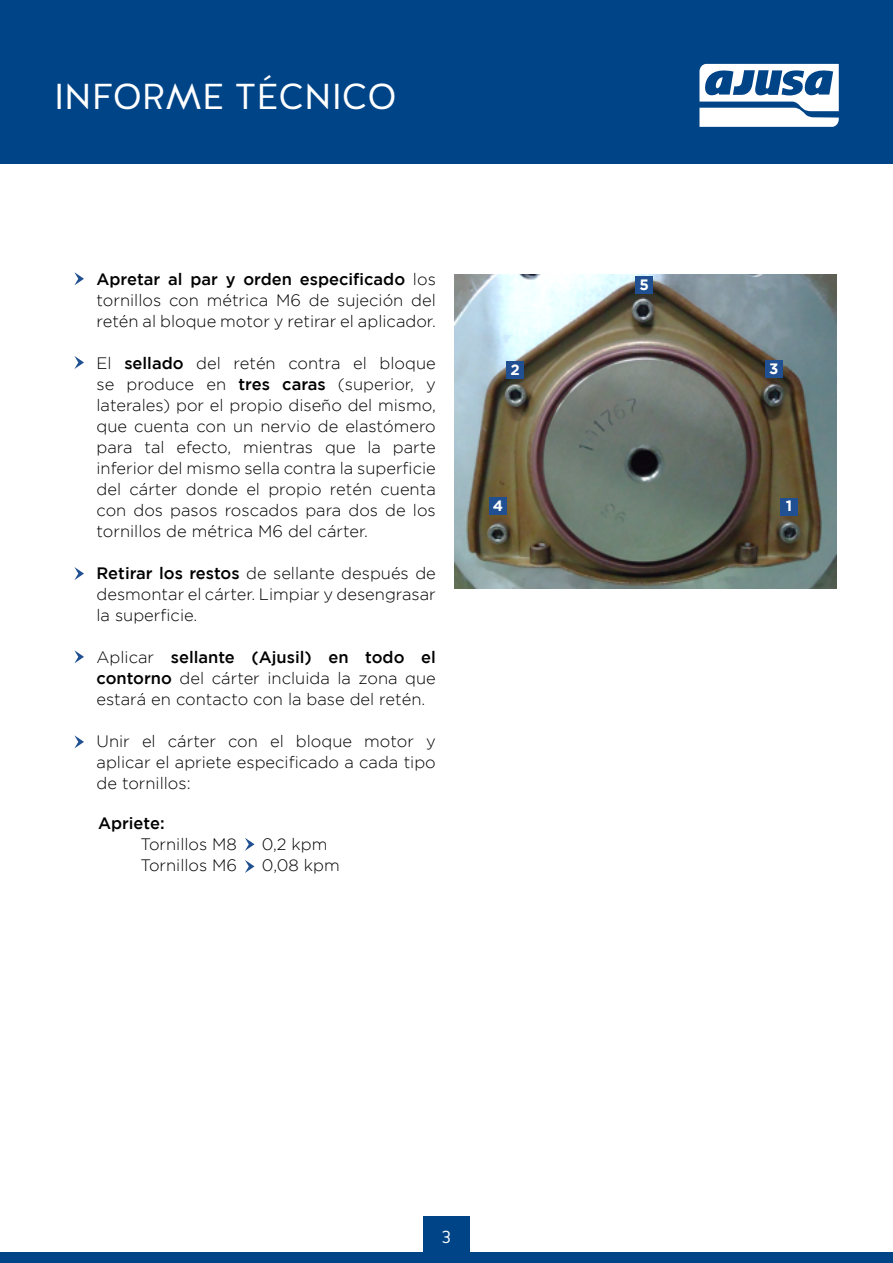
<style>
.page{position:relative;width:893px;height:1263px;background:#fff}
.page>*{position:absolute;margin:0;border:0;box-sizing:border-box;transform-origin:0 0}
.t1{font:36px "Halis GR";color:#fff}
.t2{font:18px "Halis GR";color:#fff}
.t3{font:300 16.5px/21px "Gotham";color:#000;text-align:justify}
.t4{font:500 16.5px "Gotham";color:#000}
.t5{font:700 15px "Gotham";color:#fff}
.s1{font-weight:500}
</style>
<div class="page">
<div style="left:0;top:0;width:893px;height:163px;background:#048"></div>
<svg style="left:699px;top:64px;width:140px;height:63px"></svg>
<div style="left:0;top:1252px;width:893px;height:11px;background:#048"></div>
<div style="left:423px;top:1216px;width:47px;height:46px;background:#048"></div>
<svg style="left:74px;top:272px;width:10px;height:13px"></svg>
<svg style="left:74px;top:356px;width:10px;height:13px"></svg>
<svg style="left:74px;top:567px;width:10px;height:13px"></svg>
<svg style="left:74px;top:650px;width:10px;height:13px"></svg>
<svg style="left:74px;top:735px;width:10px;height:13px"></svg>
<svg style="left:245px;top:838px;width:9px;height:13px"></svg>
<svg style="left:245px;top:860px;width:9px;height:13px"></svg>
<img style="left:455px;top:274px;width:382px;height:314px">
<div style="left:781px;top:498px;width:17px;height:17px;background:#205092"></div>
<div style="left:507px;top:361px;width:17px;height:17px;background:#205092"></div>
<div style="left:765px;top:360px;width:17px;height:17px;background:#205092"></div>
<div style="left:490px;top:497px;width:17px;height:17px;background:#205092"></div>
<div style="left:635px;top:277px;width:18px;height:17px;background:#205092"></div>
<h1 class="t1" style="left:54px;top:73px;width:344px">INFORME TÉCNICO</h1>
<p class="t3" style="left:97px;top:268px;width:341px"><span class="s1">Apretar al par y orden especificado</span> los tornillos con métrica M6 de sujeción del retén al bloque motor y retirar el aplicador.</p>
<p class="t3" style="left:97px;top:352px;width:341px">El <span class="s1">sellado</span> del retén contra el bloque se produce en <span class="s1">tres caras</span> (superior, y laterales) por el propio diseño del mismo, que cuenta con un nervio de elastómero para tal efecto, mientras que la parte inferior del mismo sella contra la superficie del cárter donde el propio retén cuenta con dos pasos roscados para dos de los tornillos de métrica M6 del cárter.</p>
<p class="t3" style="left:97px;top:563px;width:341px"><span class="s1">Retirar los restos</span> de sellante después de desmontar el cárter. Limpiar y desengrasar la superficie.</p>
<p class="t3" style="left:97px;top:647px;width:341px">Aplicar <span class="s1">sellante (Ajusil) en todo el contorno</span> del cárter incluida la zona que estará en contacto con la base del retén.</p>
<p class="t3" style="left:97px;top:731px;width:341px">Unir el cárter con el bloque motor y aplicar el apriete especificado a cada tipo de tornillos:</p>
<p class="t4" style="left:98px;top:814px;width:68px">Apriete:</p>
<p class="t3" style="left:141px;top:833px;width:98px">Tornillos M8</p>
<p class="t3" style="left:262px;top:833px;width:67px">0,2 kpm</p>
<p class="t3" style="left:141px;top:854px;width:98px">Tornillos M6</p>
<p class="t3" style="left:262px;top:854px;width:79px">0,08 kpm</p>
<p class="t5" style="left:640px;top:276px;width:11px">5</p>
<p class="t5" style="left:510px;top:361px;width:11px">2</p>
<p class="t5" style="left:769px;top:360px;width:11px">3</p>
<p class="t5" style="left:493px;top:497px;width:12px">4</p>
<p class="t5" style="left:786px;top:497px;width:8px">1</p>
<p class="t2" style="left:442px;top:1225px;width:11px">3</p>
</div>
